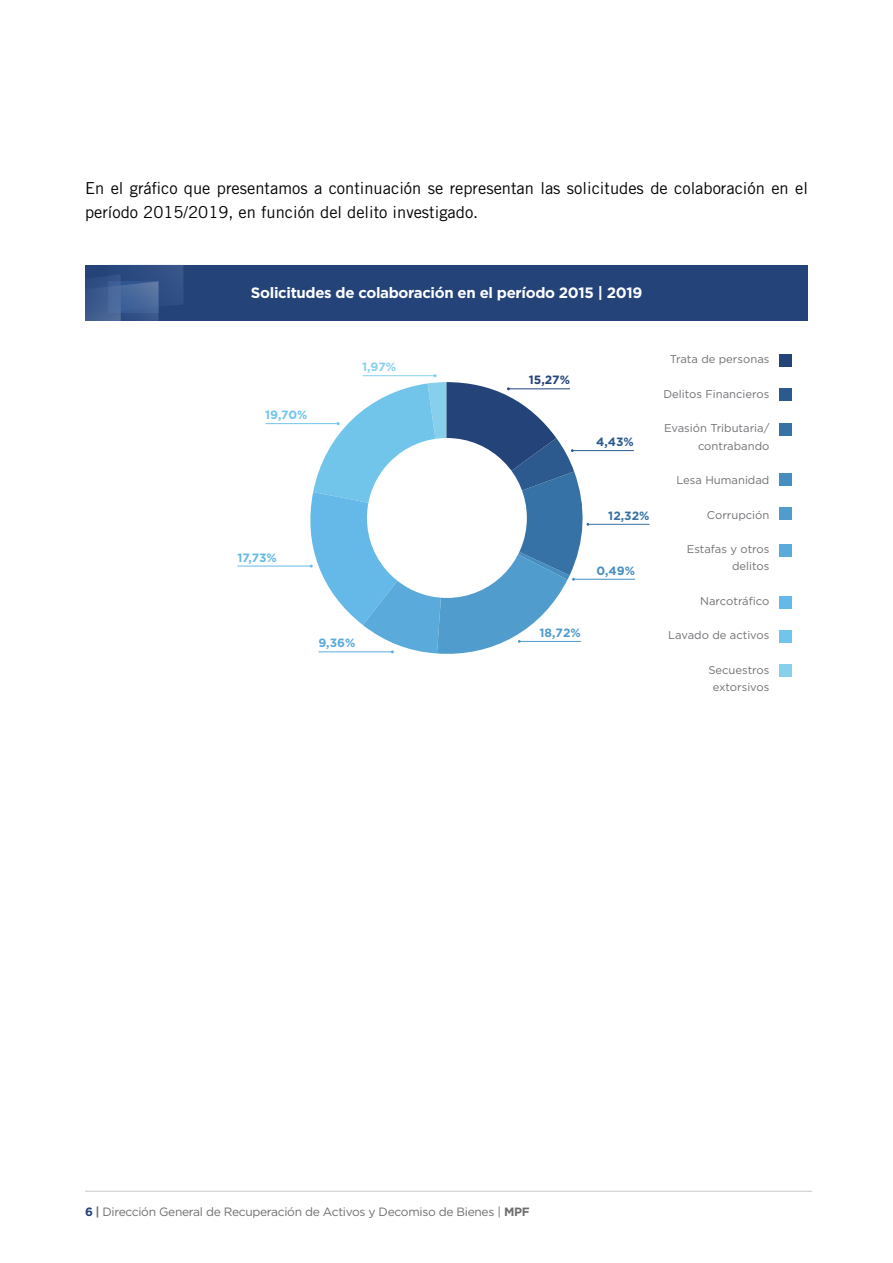
<style>
.page{position:relative;width:893px;height:1263px;background:#fff}
.page>*{position:absolute;margin:0;border:0;box-sizing:border-box;transform-origin:0 0}
.t1{font:16.5px/24px "Trade Gothic LT Std";color:#000}
.t2{font:700 15px "Gotham";letter-spacing:-.02em;color:#fff}
.t3{font:12px "Gotham";letter-spacing:-.025em;color:#706f6f}
.t4{font:700 12px "Gotham";color:#234379}
.t5{font:700 12px "Gotham";color:#64b9e8}
.t6{font:700 12px "Gotham";color:#71c5eb}
.t7{font:700 12px "Gotham";color:#3772a6}
.t8{font:700 12px "Gotham";color:#509ccd}
.t9{font:700 12px "Gotham";color:#87d0ec}
.t10{font:700 12px "Gotham";color:#2c5a8e}
.t11{font:700 12px "Gotham";color:#468ec0}
.t12{font:700 12px "Gotham";color:#5aaadb}
.t13{font:11.25px/17.2px "Gotham";color:#717176;text-align:right}
.s1{font-weight:700;color:#234379}
.s2{font-weight:700}
</style>
<div class="page">
<hr style="left:85px;top:1191px;width:727px;height:1px;background:#c8c8c8">
<div style="left:85px;top:265px;width:723px;height:55px;background:#234379"></div>
<svg style="left:85px;top:265px;width:98px;height:55px"></svg>
<div style="left:779px;top:354px;width:13px;height:13px;background:#234379"></div>
<div style="left:779px;top:388px;width:13px;height:13px;background:#2c5a8e"></div>
<div style="left:779px;top:423px;width:13px;height:12px;background:#3772a6"></div>
<div style="left:779px;top:473px;width:13px;height:13px;background:#468ec0"></div>
<div style="left:779px;top:507px;width:13px;height:13px;background:#509ccd"></div>
<div style="left:779px;top:544px;width:13px;height:12px;background:#5aaadb"></div>
<div style="left:779px;top:596px;width:13px;height:13px;background:#64b9e8"></div>
<div style="left:779px;top:630px;width:13px;height:12px;background:#71c5eb"></div>
<div style="left:779px;top:664px;width:13px;height:13px;background:#87d0ec"></div>
<hr style="left:237px;top:566px;width:74px;height:1px;background:#64b9e8">
<hr style="left:266px;top:423px;width:72px;height:1px;background:#71c5eb">
<hr style="left:572px;top:450px;width:62px;height:1px;background:#2c5a8e">
<hr style="left:588px;top:524px;width:61px;height:1px;background:#3772a6">
<hr style="left:573px;top:579px;width:62px;height:1px;background:#468ec0">
<svg style="left:303px;top:374px;width:286px;height:280px"></svg>
<h1 class="t1" style="left:85px;top:176px;width:724px">En el gráfico que presentamos a continuación se representan las solicitudes de colaboración en el período 2015/2019, en función del delito investigado.</h1>
<h2 class="t2" style="left:251px;top:283px;width:393px">Solicitudes de colaboración en el período 2015 | 2019</h2>
<p class="t6" style="left:265px;top:407px;width:44px">19,70%</p>
<p class="t9" style="left:362px;top:359px;width:36px">1,97%</p>
<p class="t5" style="left:237px;top:549px;width:41px">17,73%</p>
<p class="t12" style="left:318px;top:635px;width:38px">9,36%</p>
<p class="t4" style="left:529px;top:372px;width:43px">15,27%</p>
<p class="t8" style="left:540px;top:625px;width:43px">18,72%</p>
<p class="t10" style="left:596px;top:434px;width:39px">4,43%</p>
<p class="t7" style="left:608px;top:507px;width:43px">12,32%</p>
<p class="t11" style="left:596px;top:562px;width:40px">0,49%</p>
<p class="t13" style="left:670px;top:350px;width:101px">Trata de personas</p>
<p class="t13" style="left:663px;top:385px;width:107px">Delitos Financieros</p>
<p class="t13" style="left:664px;top:419px;width:107px">Evasión Tributaria/ contrabando</p>
<p class="t13" style="left:676px;top:471px;width:95px">Lesa Humanidad</p>
<p class="t13" style="left:707px;top:506px;width:64px">Corrupción</p>
<p class="t13" style="left:687px;top:540px;width:84px">Estafas y otros delitos</p>
<p class="t13" style="left:700px;top:592px;width:71px">Narcotráfico</p>
<p class="t13" style="left:668px;top:626px;width:103px">Lavado de activos</p>
<p class="t13" style="left:708px;top:661px;width:63px;text-align:center">Secuestros extorsivos</p>
<p class="t3" style="left:85px;top:1204px;width:446px"><span class="s1">6</span> <span class="s2">|</span> Dirección General de Recuperación de Activos y Decomiso de Bienes | <span class="s2">MPF</span></p>
</div>
